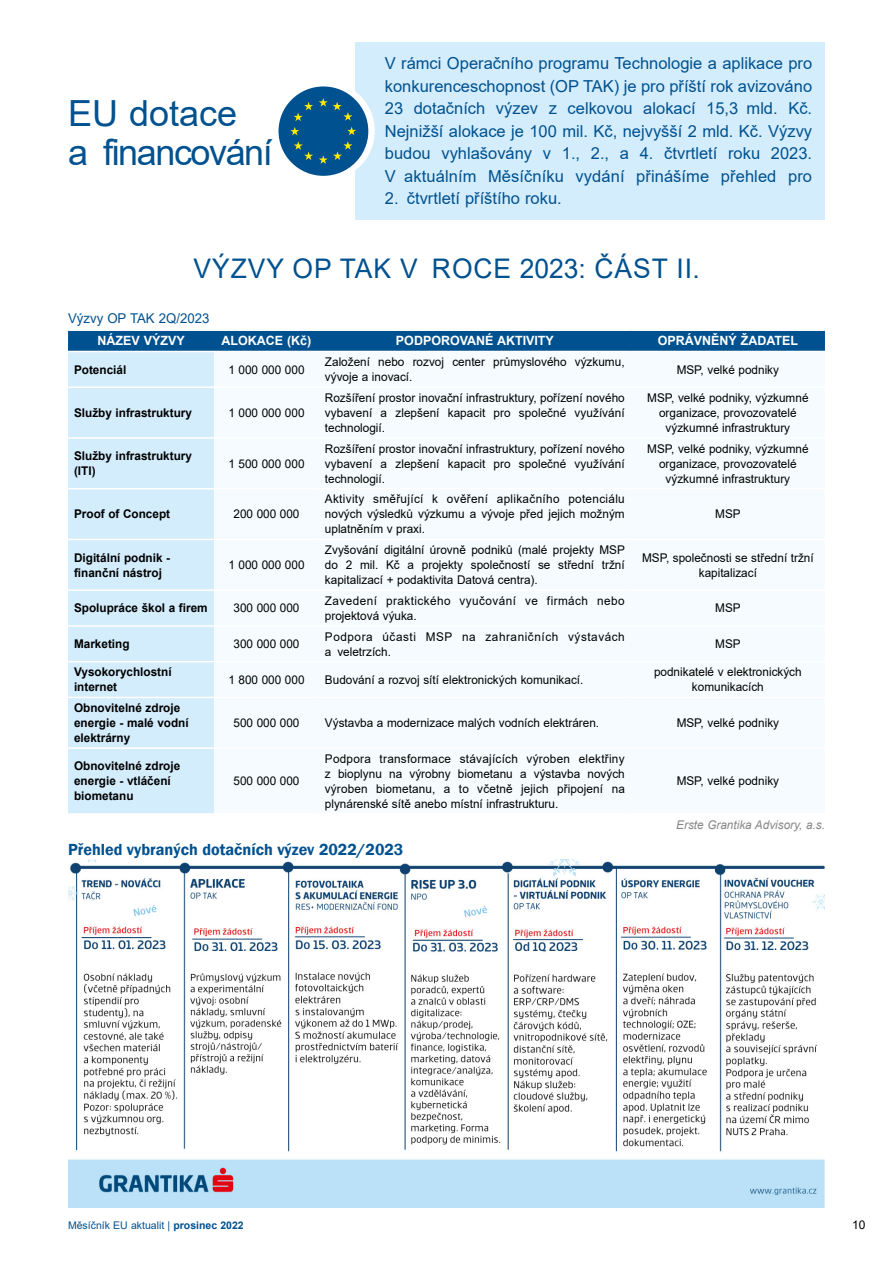
<style>
.page{position:relative;width:893px;height:1263px;background:#fff}
.page>*{position:absolute;margin:0;border:0;box-sizing:border-box;transform-origin:0 0}
.t1{font:36px/39px "Arial";letter-spacing:-.04em;color:#00518f}
.t2{font:27px "Arial";letter-spacing:.035em;color:#00518f}
.t3{font:16.5px/22.5px "Arial";letter-spacing:.005em;color:#00518f;text-align:justify}
.t4{font:600 16.5px "Franklin Gothic";color:#00518f}
.t5{font:13.5px "Arial";color:#00518f}
.t6{font:700 12.75px "Arial";color:#fff}
.t7{font:12px/15px "Arial";color:#000;text-align:justify}
.t8{font:700 12px/15px "Arial";color:#000}
.t9{font:12px/15px "Arial";letter-spacing:.035em;color:#000}
.t10{font:12px/15px "Arial";letter-spacing:.045em;color:#000}
.t11{font:italic 12px "Arial";color:#878787}
.t12{font:10.5px "Arial";color:#00518f}
.s1{font-weight:700}
</style>
<div class="page">
<div style="left:355px;top:42px;width:470px;height:178px;background:#d4edfc"></div>
<div style="left:282px;top:83px;width:93px;height:96px;background:#fff;border-radius:50%"></div>
<div style="left:279px;top:86px;width:89px;height:90px;background:#00518f;border-radius:50%"></div>
<svg style="left:319px;top:98px;width:33px;height:23px"></svg>
<svg style="left:294px;top:102px;width:19px;height:19px"></svg>
<svg style="left:290px;top:127px;width:9px;height:8px"></svg>
<svg style="left:294px;top:141px;width:19px;height:19px"></svg>
<svg style="left:319px;top:141px;width:33px;height:23px"></svg>
<svg style="left:347px;top:127px;width:9px;height:8px"></svg>
<div style="left:68px;top:331px;width:757px;height:20px;background:#00518f"></div>
<div style="left:68px;top:352px;width:146px;height:461px;background:#d4edfc"></div>
<hr style="left:68px;top:386px;width:146px;height:2px;background:#fff">
<hr style="left:68px;top:437px;width:146px;height:2px;background:#fff">
<hr style="left:68px;top:488px;width:146px;height:1px;background:#fff">
<hr style="left:68px;top:539px;width:146px;height:1px;background:#fff">
<hr style="left:68px;top:589px;width:146px;height:2px;background:#fff">
<hr style="left:68px;top:625px;width:146px;height:2px;background:#fff">
<hr style="left:68px;top:661px;width:146px;height:1px;background:#fff">
<hr style="left:68px;top:697px;width:146px;height:1px;background:#fff">
<hr style="left:68px;top:747px;width:146px;height:2px;background:#fff">
<img style="left:68px;top:859px;width:757px;height:349px">
<h1 class="t1" style="left:68px;top:93px;width:206px">EU dotace<br>a financování</h1>
<p class="t3" style="left:385px;top:52px;width:429px">V rámci Operačního programu Technologie a aplikace pro konkurenceschopnost (OP TAK) je pro příští rok avizováno 23 dotačních výzev z celkovou alokací 15,3 mld. Kč.<br>Nejnižší alokace je 100 mil. Kč, nejvyšší 2 mld. Kč. Výzvy budou vyhlašovány v 1., 2., a 4. čtvrtletí roku 2023.<br>V aktuálním Měsíčníku vydání přinášíme přehled pro</p>
<h3 class="t3" style="left:385px;top:187px;width:178px">2. čtvrtletí příštího roku.</h3>
<h2 class="t2" style="left:194px;top:250px;width:508px">VÝZVY OP TAK V ROCE 2023: ČÁST II.</h2>
<p class="t5" style="left:68px;top:309px;width:143px">Výzvy OP TAK 2Q/2023</p>
<p class="t6" style="left:98px;top:332px;width:89px">NÁZEV VÝZVY</p>
<p class="t6" style="left:222px;top:332px;width:91px">ALOKACE (Kč)</p>
<p class="t6" style="left:396px;top:332px;width:159px">PODPOROVANÉ AKTIVITY</p>
<p class="t6" style="left:658px;top:332px;width:142px">OPRÁVNĚNÝ ŽADATEL</p>
<p class="t8" style="left:74px;top:362px;width:54px">Potenciál</p>
<p class="t7" style="left:228px;top:362px;width:78px">1 000 000 000</p>
<p class="t7" style="left:325px;top:354px;width:301px">Založení nebo rozvoj center průmyslového výzkumu, vývoje a inovací.</p>
<p class="t7" style="left:677px;top:362px;width:104px">MSP, velké podniky</p>
<p class="t8" style="left:74px;top:405px;width:119px">Služby infrastruktury</p>
<p class="t7" style="left:228px;top:405px;width:78px">1 000 000 000</p>
<p class="t7" style="left:325px;top:390px;width:301px">Rozšíření prostor inovační infrastruktury, pořízení nového vybavení a zlepšení kapacit pro společné využívání technologií.</p>
<p class="t7" style="left:647px;top:390px;width:163px;text-align:center">MSP, velké podniky, výzkumné organizace, provozovatelé výzkumné infrastruktury</p>
<p class="t8" style="left:74px;top:449px;width:119px">Služby infrastruktury (ITI)</p>
<p class="t7" style="left:228px;top:456px;width:78px">1 500 000 000</p>
<p class="t8" style="left:74px;top:507px;width:98px">Proof of Concept</p>
<p class="t7" style="left:233px;top:507px;width:68px">200 000 000</p>
<p class="t8" style="left:74px;top:550px;width:98px">Digitální podnik - finanční nástroj</p>
<p class="t7" style="left:228px;top:557px;width:78px">1 000 000 000</p>
<p class="t7" style="left:325px;top:441px;width:301px">Rozšíření prostor inovační infrastruktury, pořízení nového vybavení a zlepšení kapacit pro společné využívání technologií.</p>
<p class="t7" style="left:647px;top:441px;width:163px;text-align:center">MSP, velké podniky, výzkumné organizace, provozovatelé výzkumné infrastruktury</p>
<p class="t7" style="left:325px;top:492px;width:301px">Aktivity směřující k ověření aplikačního potenciálu nových výsledků výzkumu a vývoje před jejich možným uplatněním v praxi.</p>
<p class="t7" style="left:715px;top:507px;width:27px">MSP</p>
<p class="t7" style="left:325px;top:542px;width:301px">Zvyšování digitální úrovně podniků (malé projekty MSP do 2 mil. Kč a projekty společností se střední tržní kapitalizací + podaktivita Datová centra).</p>
<p class="t7" style="left:642px;top:550px;width:173px;text-align:center">MSP, společnosti se střední tržní kapitalizací</p>
<p class="t8" style="left:74px;top:601px;width:135px">Spolupráce škol a firem</p>
<p class="t7" style="left:233px;top:601px;width:68px">300 000 000</p>
<p class="t9" style="left:325px;top:593px;width:301px">Zavedení praktického vyučování ve firmách nebo projektová výuka.</p>
<p class="t7" style="left:715px;top:601px;width:27px">MSP</p>
<p class="t8" style="left:74px;top:637px;width:57px">Marketing</p>
<p class="t7" style="left:233px;top:636px;width:68px">300 000 000</p>
<p class="t10" style="left:325px;top:629px;width:301px">Podpora účasti MSP na zahraničních výstavách a veletrzích.</p>
<p class="t7" style="left:715px;top:636px;width:27px">MSP</p>
<p class="t8" style="left:74px;top:665px;width:99px">Vysokorychlostní internet</p>
<p class="t7" style="left:228px;top:672px;width:78px">1 800 000 000</p>
<p class="t7" style="left:325px;top:672px;width:260px">Budování a rozvoj sítí elektronických komunikací.</p>
<p class="t7" style="left:654px;top:665px;width:149px;text-align:center">podnikatelé v elektronických komunikacích</p>
<p class="t8" style="left:74px;top:700px;width:116px">Obnovitelné zdroje energie - malé vodní elektrárny</p>
<p class="t7" style="left:233px;top:715px;width:68px">500 000 000</p>
<p class="t7" style="left:325px;top:715px;width:276px">Výstavba a modernizace malých vodních elektráren.</p>
<p class="t7" style="left:677px;top:715px;width:104px">MSP, velké podniky</p>
<p class="t8" style="left:74px;top:759px;width:108px">Obnovitelné zdroje energie - vtláčení biometanu</p>
<p class="t7" style="left:233px;top:774px;width:68px">500 000 000</p>
<p class="t7" style="left:325px;top:751px;width:301px">Podpora transformace stávajících výroben elektřiny z bioplynu na výrobny biometanu a výstavba nových výroben biometanu, a to včetně jejich připojení na plynárenské sítě anebo místní infrastrukturu.</p>
<h3 class="t4" style="left:68px;top:839px;width:337px">Přehled vybraných dotačních výzev 2022/2023</h3>
<p class="t7" style="left:677px;top:774px;width:104px">MSP, velké podniky</p>
<p class="t11" style="left:676px;top:817px;width:150px">Erste Grantika Advisory, a.s.</p>
<p class="t12" style="left:68px;top:1218px;width:177px">Měsíčník EU aktualit | <span class="s1">prosinec 2022</span></p>
<p class="t7" style="left:852px;top:1217px;width:15px">10</p>
</div>
